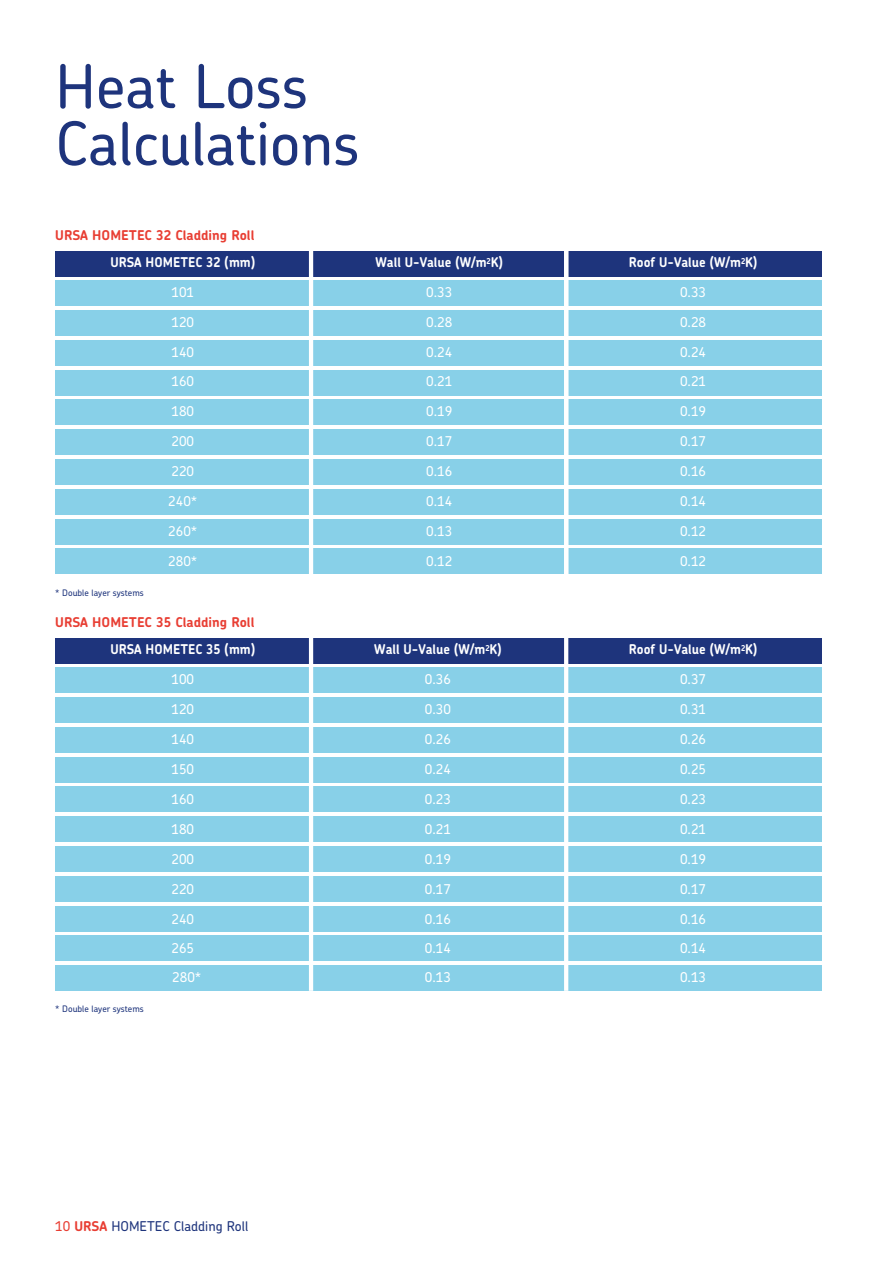
<style>
.page{position:relative;width:893px;height:1263px;background:#fff}
.page>*{position:absolute;margin:0;border:0;box-sizing:border-box;transform-origin:0 0}
.t1{font:500 60px/57px "Chevin Pro";color:#1e347c}
.t2{font:500 13.5px "Chevin Pro";color:#fff}
.t3{font:700 13.5px "Chevin Pro";color:#fff;scale:.95 1}
.t4{font:700 13.5px "Chevin Pro";color:#e83e33}
.t5{font:500 13.5px "Chevin Pro";color:#1e347c}
.t6{font:500 9px "Chevin Pro";color:#1e347c}
.s1{color:#e83e33}
.s2{font-weight:700;color:#e83e33}
</style>
<div class="page">
<div style="left:55px;top:310px;width:767px;height:26px;background:#88d0e8"></div>
<div style="left:55px;top:340px;width:767px;height:26px;background:#88d0e8"></div>
<div style="left:55px;top:370px;width:767px;height:25px;background:#88d0e8"></div>
<div style="left:55px;top:400px;width:767px;height:25px;background:#88d0e8"></div>
<div style="left:55px;top:429px;width:767px;height:26px;background:#88d0e8"></div>
<div style="left:55px;top:459px;width:767px;height:26px;background:#88d0e8"></div>
<div style="left:55px;top:489px;width:767px;height:25px;background:#88d0e8"></div>
<div style="left:55px;top:519px;width:767px;height:25px;background:#88d0e8"></div>
<div style="left:55px;top:549px;width:767px;height:25px;background:#88d0e8"></div>
<div style="left:55px;top:251px;width:767px;height:25px;background:#1e347c"></div>
<div style="left:55px;top:281px;width:767px;height:25px;background:#88d0e8"></div>
<hr style="left:309px;top:251px;width:4px;height:323px;background:#fff">
<div style="left:55px;top:697px;width:767px;height:26px;background:#88d0e8"></div>
<div style="left:55px;top:727px;width:767px;height:26px;background:#88d0e8"></div>
<div style="left:55px;top:757px;width:767px;height:25px;background:#88d0e8"></div>
<div style="left:55px;top:787px;width:767px;height:25px;background:#88d0e8"></div>
<div style="left:55px;top:816px;width:767px;height:26px;background:#88d0e8"></div>
<div style="left:55px;top:846px;width:767px;height:26px;background:#88d0e8"></div>
<div style="left:55px;top:876px;width:767px;height:25px;background:#88d0e8"></div>
<div style="left:55px;top:906px;width:767px;height:25px;background:#88d0e8"></div>
<div style="left:55px;top:935px;width:767px;height:26px;background:#88d0e8"></div>
<div style="left:55px;top:965px;width:767px;height:26px;background:#88d0e8"></div>
<div style="left:55px;top:638px;width:767px;height:25px;background:#1e347c"></div>
<div style="left:55px;top:668px;width:767px;height:25px;background:#88d0e8"></div>
<hr style="left:309px;top:638px;width:4px;height:353px;background:#fff">
<hr style="left:564px;top:638px;width:4px;height:353px;background:#fff">
<hr style="left:564px;top:251px;width:4px;height:323px;background:#fff">
<h1 class="t1" style="left:55px;top:56px;width:306px">Heat Loss<br>Calculations</h1>
<p class="t4" style="left:55px;top:226px;width:201px">URSA HOMETEC 32 Cladding Roll</p>
<p class="t3" style="left:110px;top:254px;width:154px">URSA HOMETEC 32 (mm)</p>
<p class="t3" style="left:376px;top:254px;width:136px">Wall U-Value (W/m<sup>2</sup>K)</p>
<p class="t3" style="left:629px;top:254px;width:137px">Roof U-Value (W/m<sup>2</sup>K)</p>
<p class="t2" style="left:171px;top:283px;width:24px">101</p>
<p class="t2" style="left:426px;top:283px;width:28px">0.33</p>
<p class="t2" style="left:680px;top:283px;width:28px">0.33</p>
<p class="t2" style="left:171px;top:313px;width:24px">120</p>
<p class="t2" style="left:426px;top:313px;width:28px">0.28</p>
<p class="t2" style="left:680px;top:313px;width:28px">0.28</p>
<p class="t2" style="left:171px;top:343px;width:24px">140</p>
<p class="t2" style="left:426px;top:343px;width:28px">0.24</p>
<p class="t2" style="left:680px;top:343px;width:28px">0.24</p>
<p class="t2" style="left:171px;top:372px;width:24px">160</p>
<p class="t2" style="left:426px;top:372px;width:28px">0.21</p>
<p class="t2" style="left:680px;top:372px;width:28px">0.21</p>
<p class="t2" style="left:171px;top:402px;width:24px">180</p>
<p class="t2" style="left:426px;top:402px;width:28px">0.19</p>
<p class="t2" style="left:680px;top:402px;width:28px">0.19</p>
<p class="t2" style="left:171px;top:432px;width:24px">200</p>
<p class="t2" style="left:426px;top:432px;width:28px">0.17</p>
<p class="t2" style="left:680px;top:432px;width:28px">0.17</p>
<p class="t2" style="left:171px;top:462px;width:24px">220</p>
<p class="t2" style="left:426px;top:462px;width:28px">0.16</p>
<p class="t2" style="left:680px;top:462px;width:28px">0.16</p>
<p class="t2" style="left:168px;top:492px;width:31px">240*</p>
<p class="t2" style="left:426px;top:492px;width:28px">0.14</p>
<p class="t2" style="left:680px;top:492px;width:28px">0.14</p>
<p class="t2" style="left:168px;top:522px;width:31px">260*</p>
<p class="t2" style="left:426px;top:522px;width:28px">0.13</p>
<p class="t2" style="left:680px;top:522px;width:28px">0.12</p>
<p class="t2" style="left:168px;top:552px;width:31px">280*</p>
<p class="t2" style="left:426px;top:552px;width:28px">0.12</p>
<p class="t2" style="left:680px;top:552px;width:28px">0.12</p>
<p class="t6" style="left:55px;top:587px;width:90px">* Double layer systems</p>
<p class="t4" style="left:55px;top:613px;width:201px">URSA HOMETEC 35 Cladding Roll</p>
<p class="t3" style="left:110px;top:641px;width:154px">URSA HOMETEC 35 (mm)</p>
<p class="t3" style="left:374px;top:641px;width:136px">Wall U-Value (W/m<sup>2</sup>K)</p>
<p class="t3" style="left:629px;top:641px;width:137px">Roof U-Value (W/m<sup>2</sup>K)</p>
<p class="t2" style="left:171px;top:670px;width:24px">100</p>
<p class="t2" style="left:425px;top:670px;width:28px">0.36</p>
<p class="t2" style="left:680px;top:670px;width:28px">0.37</p>
<p class="t2" style="left:171px;top:700px;width:24px">120</p>
<p class="t2" style="left:425px;top:700px;width:28px">0.30</p>
<p class="t2" style="left:680px;top:700px;width:28px">0.31</p>
<p class="t2" style="left:171px;top:730px;width:24px">140</p>
<p class="t2" style="left:425px;top:730px;width:28px">0.26</p>
<p class="t2" style="left:680px;top:730px;width:28px">0.26</p>
<p class="t2" style="left:171px;top:760px;width:24px">150</p>
<p class="t2" style="left:425px;top:760px;width:28px">0.24</p>
<p class="t2" style="left:680px;top:760px;width:28px">0.25</p>
<p class="t2" style="left:171px;top:790px;width:24px">160</p>
<p class="t2" style="left:425px;top:790px;width:28px">0.23</p>
<p class="t2" style="left:680px;top:790px;width:28px">0.23</p>
<p class="t2" style="left:171px;top:820px;width:24px">180</p>
<p class="t2" style="left:425px;top:820px;width:28px">0.21</p>
<p class="t2" style="left:680px;top:820px;width:28px">0.21</p>
<p class="t2" style="left:171px;top:850px;width:24px">200</p>
<p class="t2" style="left:425px;top:850px;width:28px">0.19</p>
<p class="t2" style="left:680px;top:850px;width:28px">0.19</p>
<p class="t2" style="left:171px;top:880px;width:24px">220</p>
<p class="t2" style="left:425px;top:880px;width:28px">0.17</p>
<p class="t2" style="left:680px;top:880px;width:28px">0.17</p>
<p class="t2" style="left:171px;top:910px;width:24px">240</p>
<p class="t2" style="left:425px;top:910px;width:28px">0.16</p>
<p class="t2" style="left:680px;top:910px;width:28px">0.16</p>
<p class="t2" style="left:171px;top:939px;width:24px">265</p>
<p class="t2" style="left:425px;top:939px;width:28px">0.14</p>
<p class="t2" style="left:680px;top:939px;width:28px">0.14</p>
<p class="t2" style="left:172px;top:968px;width:31px">280*</p>
<p class="t2" style="left:425px;top:968px;width:28px">0.13</p>
<p class="t2" style="left:680px;top:968px;width:28px">0.13</p>
<p class="t6" style="left:55px;top:1003px;width:90px">* Double layer systems</p>
<p class="t5" style="left:55px;top:1217px;width:194px"><span class="s1">10</span> <span class="s2">URSA</span> HOMETEC Cladding Roll</p>
</div>
